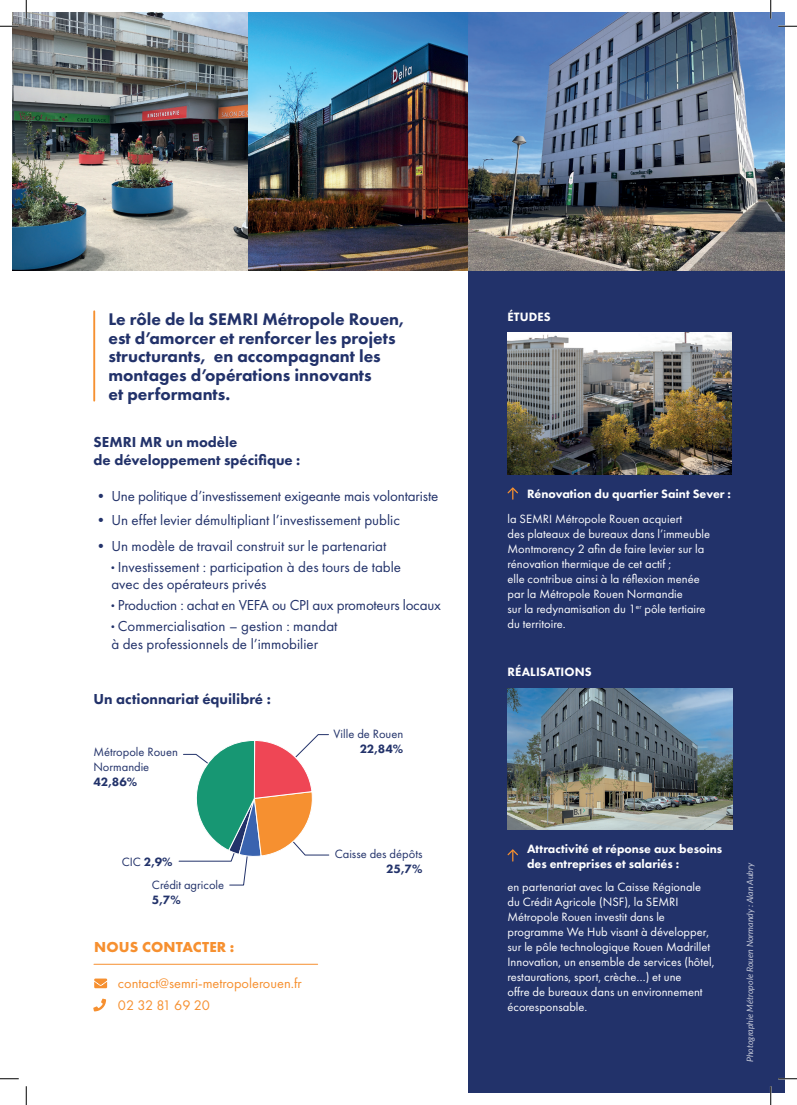
<style>
.page{position:relative;width:797px;height:1105px;background:#fff}
.page>*{position:absolute;margin:0;border:0;box-sizing:border-box;transform-origin:0 0}
.t1{font:800 17.5px/18.8px "Futura PT";color:#22326a}
.t2{font:15px/21px "Futura PT";color:#22326a}
.t3{font:800 15px/18px "Futura PT";color:#22326a}
.t4{font:700 15px "Futura PT";letter-spacing:.01em;color:#f69030}
.t5{font:14.38px/22.5px "Futura PT";color:#f69030}
.t6{font:12.5px/15px "Futura PT";color:#fff}
.t7{font:800 12.5px/15px "Futura PT";color:#fff}
.t8{font:12.5px/15px "Futura PT";color:#22326a}
.t9{font:800 12.5px "Futura PT";color:#22326a}
.t10{font:italic 8.75px "Lato";color:#fff}
.s1{font-weight:600}
.s2{font-weight:400}
</style>
<div class="page">
<div style="left:469px;top:12px;width:316px;height:1081px;background:#22326a"></div>
<hr style="left:94px;top:964px;width:224px;height:1px;background:#f69030">
<svg style="left:93px;top:998px;width:13px;height:13px"></svg>
<svg style="left:94px;top:978px;width:13px;height:10px"></svg>
<hr style="left:93px;top:311px;width:2px;height:90px;background:#f69030">
<svg style="left:178px;top:734px;width:151px;height:152px"></svg>
<img style="left:12px;top:12px;width:773px;height:259px">
<img style="left:507px;top:688px;width:225px;height:142px">
<svg style="left:507px;top:849px;width:11px;height:12px"></svg>
<img style="left:507px;top:333px;width:224px;height:141px">
<svg style="left:507px;top:487px;width:11px;height:12px"></svg>
<svg style="left:0;top:25px;width:19px;height:2px"></svg>
<svg style="left:778px;top:25px;width:19px;height:2px"></svg>
<svg style="left:0;top:1078px;width:19px;height:1px"></svg>
<svg style="left:778px;top:1078px;width:19px;height:1px"></svg>
<svg style="left:25px;top:0;width:2px;height:19px"></svg>
<svg style="left:25px;top:1086px;width:2px;height:19px"></svg>
<svg style="left:770px;top:0;width:1px;height:19px"></svg>
<svg style="left:770px;top:1086px;width:1px;height:19px"></svg>
<h1 class="t1" style="left:108px;top:309px;width:297px">Le rôle de la SEMRI Métropole Rouen, est d’amorcer et renforcer les projets structurants, en accompagnant les montages d’opérations innovants<br>et performants.</h1>
<p class="t3" style="left:94px;top:433px;width:208px">SEMRI MR un modèle<br>de développement spécifique :</p>
<p class="t2" style="left:94px;top:485px;width:346px">• Une politique d’investissement exigeante mais volontariste</p>
<p class="t2" style="left:94px;top:510px;width:308px">• Un effet levier démultipliant l’investissement public</p>
<p class="t2" style="left:111px;top:535px;width:291px;text-indent:-18px">• Un modèle de travail construit sur le partenariat<br><span class="s1">·</span> Investissement : participation à des tours de table</p>
<p class="t2" style="left:111px;top:573px;width:331px">avec des opérateurs privés<br><span class="s1">·</span> Production : achat en VEFA ou CPI aux promoteurs locaux <span class="s1">·</span> Commercialisation – gestion : mandat</p>
<p class="t2" style="left:111px;top:633px;width:208px">à des professionnels de l’immobilier</p>
<p class="t3" style="left:94px;top:690px;width:179px">Un actionnariat équilibré :</p>
<p class="t8" style="left:93px;top:744px;width:86px">Métropole Rouen<br>Normandie</p>
<p class="t9" style="left:93px;top:774px;width:45px">42,86%</p>
<p class="t9" style="left:122px;top:854px;width:52px"><span class="s2">CIC</span> 2,9%</p>
<p class="t8" style="left:152px;top:877px;width:74px">Crédit agricole</p>
<p class="t9" style="left:152px;top:892px;width:30px">5,7%</p>
<p class="t4" style="left:94px;top:937px;width:142px">NOUS CONTACTER :</p>
<p class="t5" style="left:118px;top:971px;width:185px">contact@semri-metropolerouen.fr<br>02 32 81 69 20</p>
<p class="t8" style="left:333px;top:727px;width:71px">Ville de Rouen</p>
<p class="t9" style="left:360px;top:741px;width:45px">22,84%</p>
<p class="t8" style="left:335px;top:846px;width:89px">Caisse des dépôts</p>
<p class="t9" style="left:386px;top:861px;width:38px">25,7%</p>
<p class="t7" style="left:507px;top:309px;width:45px">ÉTUDES</p>
<p class="t7" style="left:527px;top:486px;width:205px">Rénovation du quartier Saint Sever :</p>
<p class="t6" style="left:507px;top:512px;width:204px">la SEMRI Métropole Rouen acquiert<br>des plateaux de bureaux dans l’immeuble Montmorency 2 afin de faire levier sur la rénovation thermique de cet actif ;<br>elle contribue ainsi à la réflexion menée par la Métropole Rouen Normandie<br>sur la redynamisation du 1<sup>er</sup> pôle tertiaire du territoire.</p>
<p class="t7" style="left:507px;top:664px;width:86px">RÉALISATIONS</p>
<p class="t7" style="left:527px;top:841px;width:197px">Attractivité et réponse aux besoins des entreprises et salariés :</p>
<p class="t6" style="left:507px;top:879px;width:208px">en partenariat avec la Caisse Régionale du Crédit Agricole (NSF), la SEMRI Métropole Rouen investit dans le programme We Hub visant à développer, sur le pôle technologique Rouen Madrillet Innovation, un ensemble de services (hôtel, restaurations, sport, crèche…) et une<br>offre de bureaux dans un environnement écoresponsable.</p>
<p class="t10" style="left:743px;top:1062px;width:201px;rotate:-90deg">Photographie Métropole Rouen Normandy : Alan Aubry</p>
</div>
